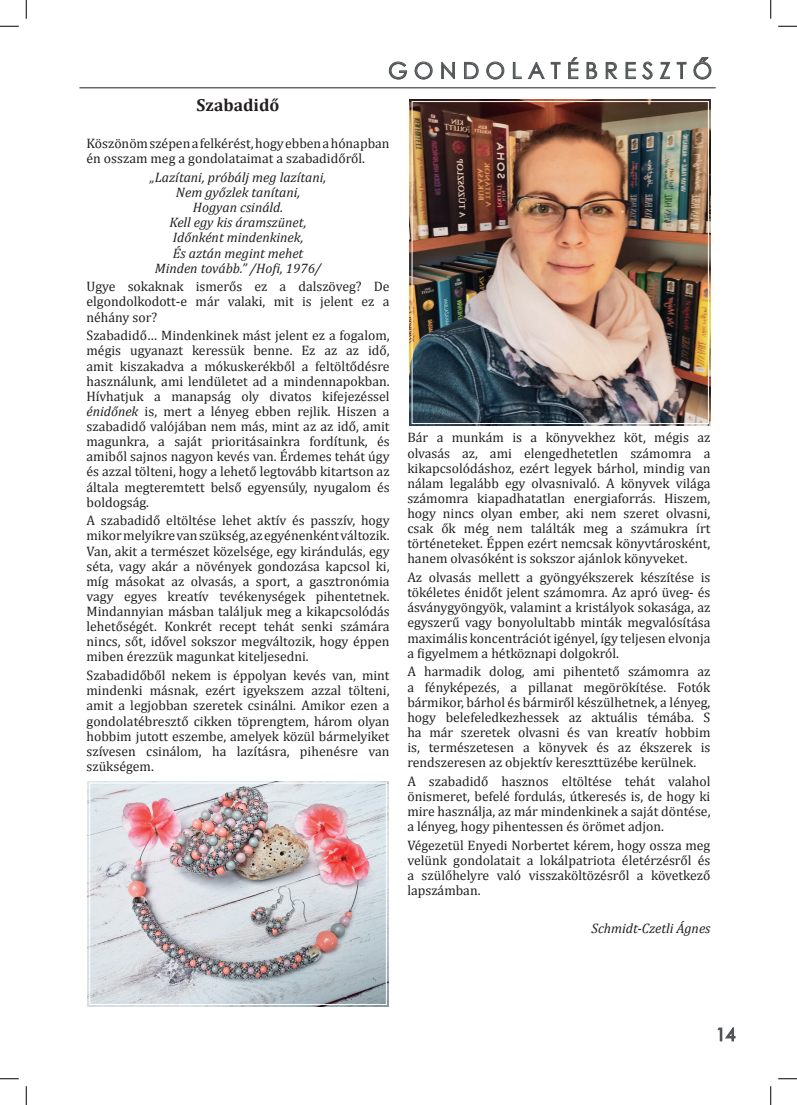
<style>
.page{position:relative;width:797px;height:1105px;background:#fff}
.page>*{position:absolute;margin:0;border:0;box-sizing:border-box;transform-origin:0 0}
.t1{font:22.5px "Century Gothic";color:#515455}
.t2{font:700 17.5px "Cambria";color:#231f20}
.t3{font:13.75px/15.1px "Cambria";color:#231f20;text-align:justify}
.t4{font:italic 13.75px/15.1px "Cambria";color:#231f20;text-align:center}
.s1{font-style:italic}
</style>
<div class="page">
<svg style="left:717px;top:1027px;width:19px;height:15px"></svg>
<hr style="left:79px;top:88px;width:636px;height:1px;background:#231f20">
<svg style="left:389px;top:61px;width:18px;height:19px"></svg>
<svg style="left:414px;top:61px;width:19px;height:19px"></svg>
<svg style="left:441px;top:62px;width:14px;height:17px"></svg>
<svg style="left:464px;top:62px;width:15px;height:17px"></svg>
<svg style="left:486px;top:61px;width:18px;height:19px"></svg>
<svg style="left:512px;top:62px;width:10px;height:17px"></svg>
<svg style="left:528px;top:62px;width:16px;height:17px"></svg>
<svg style="left:550px;top:62px;width:10px;height:17px"></svg>
<svg style="left:568px;top:57px;width:10px;height:22px"></svg>
<svg style="left:586px;top:62px;width:11px;height:17px"></svg>
<svg style="left:605px;top:62px;width:12px;height:17px"></svg>
<svg style="left:625px;top:62px;width:11px;height:17px"></svg>
<svg style="left:642px;top:61px;width:10px;height:19px"></svg>
<svg style="left:659px;top:62px;width:11px;height:17px"></svg>
<svg style="left:676px;top:62px;width:10px;height:17px"></svg>
<svg style="left:693px;top:57px;width:18px;height:23px"></svg>
<img style="left:87px;top:781px;width:302px;height:226px">
<div style="left:89px;top:783px;width:298px;height:222px;border:1px solid #fff"></div>
<img style="left:409px;top:99px;width:302px;height:327px">
<div style="left:411px;top:101px;width:297px;height:323px;border:1px solid #fff"></div>
<svg style="left:0;top:25px;width:19px;height:2px"></svg>
<svg style="left:778px;top:25px;width:19px;height:2px"></svg>
<svg style="left:0;top:1078px;width:19px;height:1px"></svg>
<svg style="left:778px;top:1078px;width:19px;height:1px"></svg>
<svg style="left:25px;top:0;width:2px;height:19px"></svg>
<svg style="left:25px;top:1086px;width:2px;height:19px"></svg>
<svg style="left:770px;top:0;width:1px;height:19px"></svg>
<svg style="left:770px;top:1086px;width:1px;height:19px"></svg>
<h1 class="t1" style="left:388px;top:55px;width:326px">G O N D O L A T É B R E S Z T Ő</h1>
<p class="t2" style="left:197px;top:92px;width:84px">Szabadidő</p>
<p class="t3" style="left:86px;top:136px;width:304px">Köszönöm szépen a felkérést, hogy ebben a hónapban én osszam meg a gondolataimat a szabadidőről.</p>
<p class="t4" style="left:150px;top:169px;width:178px">„Lazítani, próbálj meg lazítani,<br>Nem győzlek tanítani,<br>Hogyan csináld.<br>Kell egy kis áramszünet,<br>Időnként mindenkinek,<br>És aztán megint mehet<br>Minden tovább.” /Hofi, 1976/</p>
<p class="t3" style="left:86px;top:279px;width:304px">Ugye sokaknak ismerős ez a dalszöveg? De elgondolkodott-e már valaki, mit is jelent ez a néhány sor?</p>
<p class="t3" style="left:86px;top:328px;width:304px">Szabadidő… Mindenkinek mást jelent ez a fogalom, mégis ugyanazt keressük benne. Ez az az idő, amit kiszakadva a mókuskerékből a feltöltődésre használunk, ami lendületet ad a mindennapokban.<br>Hívhatjuk a manapság oly divatos kifejezéssel <span class="s1">énidőnek</span> is, mert a lényeg ebben rejlik. Hiszen a szabadidő valójában nem más, mint az az idő, amit magunkra, a saját prioritásainkra fordítunk, és amiből sajnos nagyon kevés van. Érdemes tehát úgy és azzal tölteni, hogy a lehető legtovább kitartson az általa megteremtett belső egyensúly, nyugalom és boldogság.</p>
<p class="t3" style="left:86px;top:513px;width:304px">A szabadidő eltöltése lehet aktív és passzív, hogy mikor melyikre van szükség, az egyénenként változik.<br>Van, akit a természet közelsége, egy kirándulás, egy séta, vagy akár a növények gondozása kapcsol ki, míg másokat az olvasás, a sport, a gasztronómia vagy egyes kreatív tevékenységek pihentetnek.<br>Mindannyian másban találjuk meg a kikapcsolódás lehetőségét. Konkrét recept tehát senki számára nincs, sőt, idővel sokszor megváltozik, hogy éppen miben érezzük magunkat kiteljesedni.</p>
<p class="t3" style="left:86px;top:668px;width:304px">Szabadidőből nekem is éppolyan kevés van, mint mindenki másnak, ezért igyekszem azzal tölteni, amit a legjobban szeretek csinálni. Amikor ezen a gondolatébresztő cikken töprengtem, három olyan hobbim jutott eszembe, amelyek közül bármelyiket szívesen csinálom, ha lazításra, pihenésre van szükségem.</p>
<p class="t3" style="left:407px;top:430px;width:304px">Bár a munkám is a könyvekhez köt, mégis az olvasás az, ami elengedhetetlen számomra a kikapcsolódáshoz, ezért legyek bárhol, mindig van nálam legalább egy olvasnivaló. A könyvek világa számomra kiapadhatatlan energiaforrás. Hiszem, hogy nincs olyan ember, aki nem szeret olvasni, csak ők még nem találták meg a számukra írt történeteket. Éppen ezért nemcsak könyvtárosként, hanem olvasóként is sokszor ajánlok könyveket.</p>
<p class="t3" style="left:407px;top:570px;width:304px">Az olvasás mellett a gyöngyékszerek készítése is tökéletes énidőt jelent számomra. Az apró üveg- és ásványgyöngyök, valamint a kristályok sokasága, az egyszerű vagy bonyolultabb minták megvalósítása maximális koncentrációt igényel, így teljesen elvonja a figyelmem a hétköznapi dolgokról.</p>
<p class="t3" style="left:407px;top:664px;width:304px">A harmadik dolog, ami pihentető számomra az a fényképezés, a pillanat megörökítése. Fotók bármikor, bárhol és bármiről készülhetnek, a lényeg, hogy belefeledkezhessek az aktuális témába. S ha már szeretek olvasni és van kreatív hobbim is, természetesen a könyvek és az ékszerek is rendszeresen az objektív kereszttüzébe kerülnek.</p>
<p class="t3" style="left:407px;top:773px;width:304px">A szabadidő hasznos eltöltése tehát valahol önismeret, befelé fordulás, útkeresés is, de hogy ki mire használja, az már mindenkinek a saját döntése, a lényeg, hogy pihentessen és örömet adjon.</p>
<p class="t3" style="left:407px;top:837px;width:304px">Végezetül Enyedi Norbertet kérem, hogy ossza meg velünk gondolatait a lokálpatriota életérzésről és a szülőhelyre való visszaköltözésről a következő lapszámban.</p>
<p class="t4" style="left:591px;top:920px;width:121px">Schmidt-Czetli Ágnes</p>
</div>
